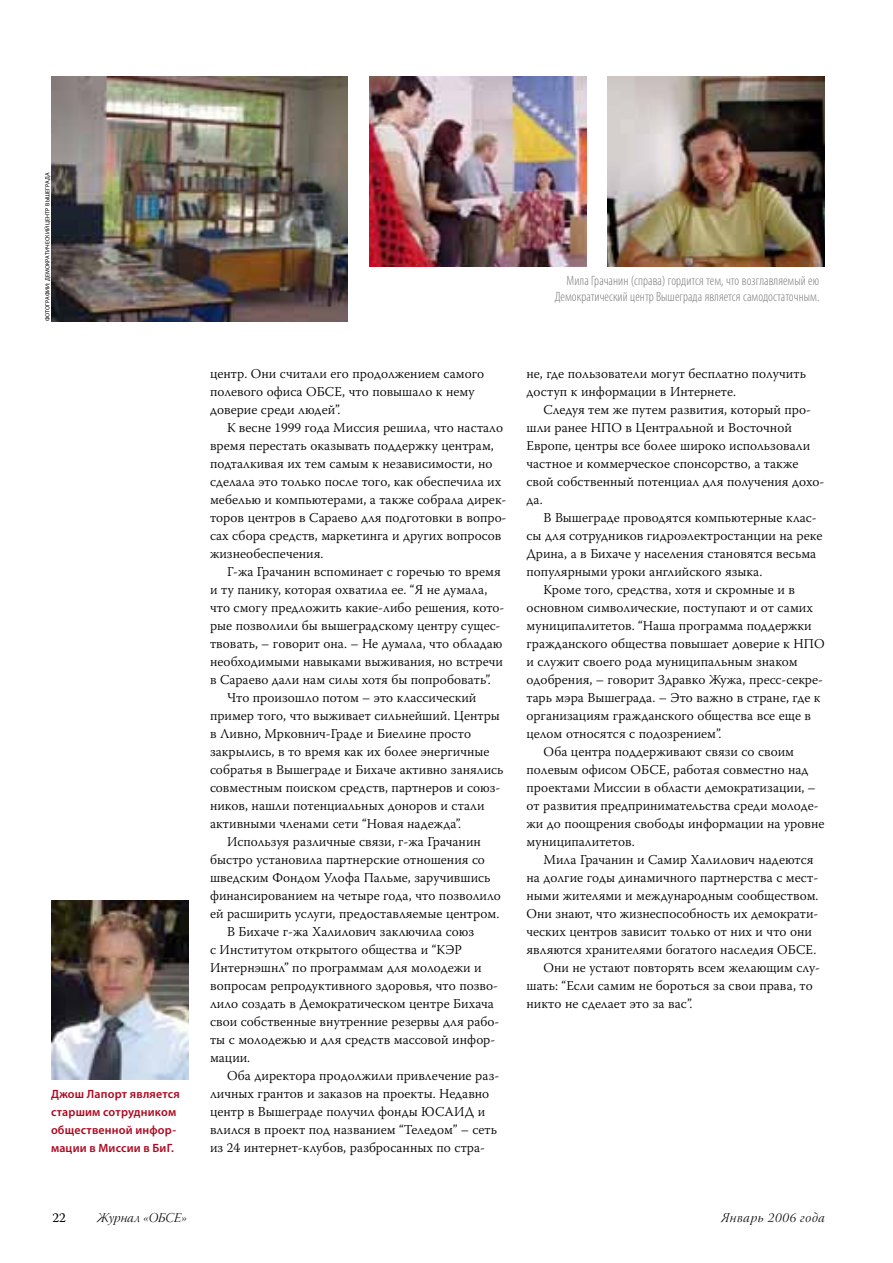
<style>
.page{position:relative;width:893px;height:1263px;background:#fff}
.page>*{position:absolute;margin:0;border:0;box-sizing:border-box;transform-origin:0 0}
.t1{font:300 13.5px/18px "Warnock Pro";color:#000}
.t2{font:300 condensed 13.5px/16.5px "Myriad Pro";letter-spacing:.005em;color:#7b7c7e;text-align:right}
.t3{font:13.5px "Warnock Pro Light It Disp";letter-spacing:.045em;color:#000}
.t4{font:13.5px "Warnock Pro Light It Disp";letter-spacing:.01em;color:#000}
.t5{font:13.5px "Warnock Pro";color:#000}
.t6{font:600 12px/18px "Myriad Pro";letter-spacing:.015em;color:#af071f}
.t7{font:6px "Myriad Pro";letter-spacing:.02em;color:#000}
</style>
<div class="page">
<img style="left:51px;top:900px;width:138px;height:179px">
<img style="left:608px;top:77px;width:217px;height:190px">
<img style="left:369px;top:77px;width:217px;height:190px">
<img style="left:51px;top:77px;width:297px;height:244px">
<p class="t7" style="left:44px;top:321px;width:150px;rotate:-90deg">ФОТОГРАФИИ: ДЕМОКРАТИЧЕСКИЙ ЦЕНТР ВЫШЕГРАДА</p>
<p class="t6" style="left:51px;top:1085px;width:130px">Джош Лапорт является старшим сотрудником общественной инфор&shy;мации в Миссии в БиГ.</p>
<p class="t2" style="left:415px;top:260px;width:6px">ˇ</p>
<p class="t2" style="left:555px;top:272px;width:266px">Мила Грачанин (справа) гордится тем, что возглавляемый ею<br>Демократический центр Вышеграда является самодостаточным.</p>
<p class="t1" style="left:210px;top:364px;width:276px">центр. Они считали его продолжением самого полевого офиса ОБСЕ, что повышало к нему доверие среди людей”.</p>
<p class="t1" style="left:210px;top:418px;width:298px;text-indent:17px">К весне 1999 года Миссия решила, что настало время перестать оказывать поддержку центрам, подталкивая их тем самым к независимости, но сделала это только после того, как обеспечила их мебелью и компьютерами, а также собрала дирек&shy;торов центров в Сараево для подготовки в вопро&shy;сах сбора средств, маркетинга и других вопросов жизнеобеспечения.</p>
<p class="t1" style="left:227px;top:562px;width:275px">Г-жа Грачанин вспоминает с горечью то время</p>
<p class="t1" style="left:210px;top:580px;width:279px">и ту панику, которая охватила ее. “Я не думала,</p>
<p class="t1" style="left:210px;top:598px;width:296px">что смогу предложить какие-либо решения, кото-</p>
<p class="t1" style="left:210px;top:616px;width:292px">рые позволили бы вышеградскому центру сущес-</p>
<p class="t1" style="left:210px;top:634px;width:294px">твовать, – говорит она. – Не думала, что обладаю</p>
<p class="t1" style="left:210px;top:652px;width:294px">необходимыми навыками выживания, но встречи</p>
<p class="t1" style="left:210px;top:670px;width:282px">в Сараево дали нам силы хотя бы попробовать”.</p>
<p class="t1" style="left:227px;top:688px;width:251px">Что произошло потом – это классический</p>
<p class="t1" style="left:210px;top:706px;width:291px">пример того, что выживает сильнейший. Центры</p>
<p class="t1" style="left:210px;top:724px;width:263px">в Ливно, Мрковнич-Граде и Биелине просто</p>
<p class="t1" style="left:210px;top:742px;width:281px">закрылись, в то время как их более энергичные</p>
<p class="t1" style="left:210px;top:760px;width:295px">собратья в Вышеграде и Бихаче активно занялись</p>
<p class="t1" style="left:210px;top:778px;width:292px">совместным поиском средств, партнеров и союз-</p>
<p class="t1" style="left:210px;top:796px;width:276px">ников, нашли потенциальных доноров и стали</p>
<p class="t1" style="left:210px;top:814px;width:253px">активными членами сети “Новая надежда”.</p>
<p class="t1" style="left:227px;top:832px;width:255px">Используя различные связи, г-жа Грачанин</p>
<p class="t1" style="left:210px;top:850px;width:276px">быстро установила партнерские отношения со</p>
<p class="t1" style="left:210px;top:868px;width:282px">шведским Фондом Улофа Пальме, заручившись</p>
<p class="t1" style="left:210px;top:886px;width:292px">финансированием на четыре года, что позволило</p>
<p class="t1" style="left:210px;top:904px;width:291px">ей расширить услуги, предоставляемые центром.</p>
<p class="t1" style="left:227px;top:922px;width:249px">В Бихаче г-жа Халилович заключила союз</p>
<p class="t1" style="left:210px;top:940px;width:253px">с Институтом открытого общества и “КЭР</p>
<p class="t1" style="left:210px;top:958px;width:273px">Интернэшнл” по программам для молодежи и</p>
<p class="t1" style="left:210px;top:976px;width:289px">вопросам репродуктивного здоровья, что позво-</p>
<p class="t1" style="left:210px;top:994px;width:285px">лило создать в Демократическом центре Бихача</p>
<p class="t1" style="left:210px;top:1012px;width:291px">свои собственные внутренние резервы для рабо-</p>
<p class="t1" style="left:210px;top:1030px;width:287px">ты с молодежью и для средств массовой инфор-</p>
<p class="t1" style="left:210px;top:1048px;width:42px">мации.</p>
<p class="t1" style="left:227px;top:1066px;width:274px">Оба директора продолжили привлечение раз-</p>
<p class="t1" style="left:210px;top:1084px;width:281px">личных грантов и заказов на проекты. Недавно</p>
<p class="t1" style="left:210px;top:1102px;width:277px">центр в Вышеграде получил фонды ЮСАИД и</p>
<p class="t1" style="left:210px;top:1120px;width:289px">влился в проект под названием “Теледом” – сеть</p>
<p class="t1" style="left:210px;top:1138px;width:276px">из 24 интернет-клубов, разбросанных по стра-</p>
<p class="t1" style="left:526px;top:364px;width:281px">не, где пользователи могут бесплатно получить доступ к информации в Интернете.</p>
<p class="t1" style="left:526px;top:400px;width:299px;text-indent:17px">Следуя тем же путем развития, который про&shy;шли ранее НПО в Центральной и Восточной Европе, центры все более широко использовали частное и коммерческое спонсорство, а также свой собственный потенциал для получения дохо&shy;да.</p>
<p class="t1" style="left:543px;top:508px;width:275px">В Вышеграде проводятся компьютерные клас-</p>
<p class="t1" style="left:526px;top:526px;width:297px">сы для сотрудников гидроэлектростанции на реке</p>
<p class="t1" style="left:526px;top:544px;width:291px">Дрина, а в Бихаче у населения становятся весьма</p>
<p class="t1" style="left:526px;top:562px;width:237px">популярными уроки английского языка.</p>
<p class="t1" style="left:543px;top:580px;width:253px">Кроме того, средства, хотя и скромные и в</p>
<p class="t1" style="left:526px;top:598px;width:288px">основном символические, поступают и от самих</p>
<p class="t1" style="left:526px;top:616px;width:287px">муниципалитетов. “Наша программа поддержки</p>
<p class="t1" style="left:526px;top:634px;width:300px">гражданского общества повышает доверие к НПО</p>
<p class="t1" style="left:526px;top:652px;width:273px">и служит своего рода муниципальным знаком</p>
<p class="t1" style="left:526px;top:670px;width:298px">одобрения, – говорит Здравко Жужа, пресс-секре-</p>
<p class="t1" style="left:526px;top:688px;width:296px">тарь мэра Вышеграда. – Это важно в стране, где к</p>
<p class="t1" style="left:526px;top:706px;width:286px">организациям гражданского общества все еще в</p>
<p class="t1" style="left:526px;top:724px;width:196px">целом относятся с подозрением”.</p>
<p class="t1" style="left:543px;top:742px;width:252px">Оба центра поддерживают связи со своим</p>
<p class="t1" style="left:526px;top:760px;width:284px">полевым офисом ОБСЕ, работая совместно над</p>
<p class="t1" style="left:526px;top:778px;width:291px">проектами Миссии в области демократизации, –</p>
<p class="t1" style="left:526px;top:796px;width:294px">от развития предпринимательства среди молоде-</p>
<p class="t1" style="left:526px;top:814px;width:300px">жи до поощрения свободы информации на уровне</p>
<p class="t1" style="left:526px;top:832px;width:110px">муниципалитетов.</p>
<p class="t1" style="left:543px;top:850px;width:272px">Мила Грачанин и Самир Халилович надеются</p>
<p class="t1" style="left:526px;top:868px;width:293px">на долгие годы динамичного партнерства с мест-</p>
<p class="t1" style="left:526px;top:886px;width:294px">ными жителями и международным сообществом.</p>
<p class="t1" style="left:526px;top:904px;width:293px">Они знают, что жизнеспособность их демократи-</p>
<p class="t1" style="left:526px;top:922px;width:287px">ческих центров зависит только от них и что они</p>
<p class="t1" style="left:526px;top:940px;width:291px">являются хранителями богатого наследия ОБСЕ.</p>
<p class="t1" style="left:543px;top:958px;width:278px">Они не устают повторять всем желающим слу-</p>
<p class="t1" style="left:526px;top:976px;width:288px">шать: “Если самим не бороться за свои права, то</p>
<p class="t1" style="left:526px;top:994px;width:168px">никто не сделает это за вас”.</p>
<p class="t5" style="left:53px;top:1210px;width:15px">22</p>
<p class="t4" style="left:97px;top:1209px;width:92px">Журнал «ОБСЕ»</p>
<p class="t3" style="left:721px;top:1209px;width:105px">Январь 2006 года</p>
</div>
